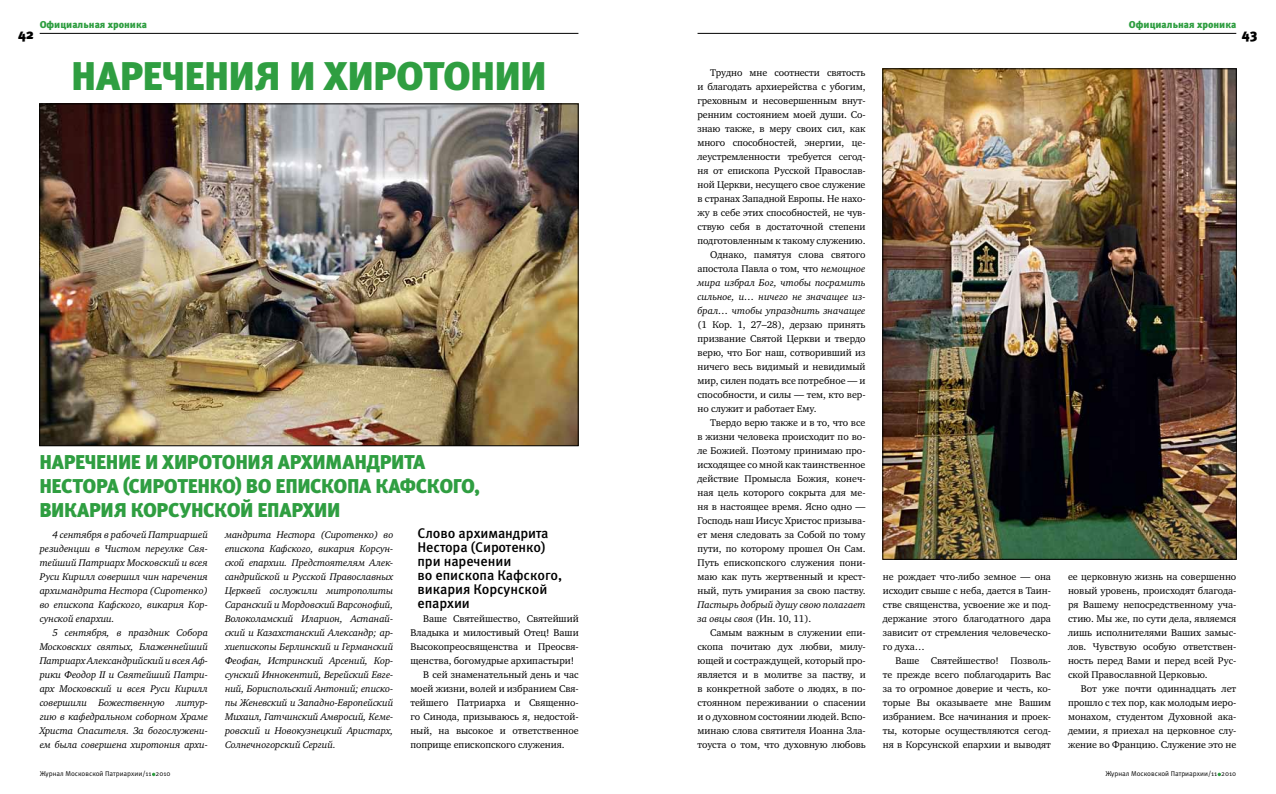
<style>
.page{position:relative;width:1276px;height:794px;background:#fff}
.page>*{position:absolute;margin:0;border:0;box-sizing:border-box;transform-origin:0 0}
.t1{font:900 40px "Meta Pro";letter-spacing:.09em;color:#2f9e41}
.t2{font:900 20px "Meta Pro";letter-spacing:.065em;color:#2f9e41}
.t3{font:500 14px/14px "Meta Pro";letter-spacing:-.005em;color:#000}
.t4{font:900 14px "Meta Pro";color:#000}
.t5{font:10px/14px "Charter ITC";letter-spacing:-.005em;color:#000;text-align:justify}
.t6{font:italic 10px/14px "Charter ITC";letter-spacing:-.01em;color:#000;text-align:justify}
.t7{font:900 10px "Meta Pro";color:#2f9e41}
.t8{font:7px "Meta Pro";color:#000}
.s1{font-style:italic}
.s2{font-style:normal}
</style>
<div class="page">
<hr style="left:40px;top:33px;width:538px;height:1px;background:#000">
<hr style="left:697px;top:33px;width:539px;height:1px;background:#000">
<svg style="left:1217px;top:772px;width:4px;height:4px"></svg>
<img style="left:41px;top:106px;width:535px;height:338px">
<img style="left:884px;top:71px;width:350px;height:486px">
<p class="t7" style="left:40px;top:18px;width:109px">Официальная хроника</p>
<h3 class="t4" style="left:18px;top:25px;width:17px">42</h3>
<h1 class="t1" style="left:71px;top:51px;width:302px">Наречения и хиро</h1>
<h1 class="t1" style="left:423px;top:51px;width:96px">тонии</h1>
<h2 class="t2" style="left:39px;top:449px;width:148px">Наречение и хиро</h2>
<h2 class="t2" style="left:212px;top:449px;width:116px">тония архима</h2>
<h2 class="t2" style="left:354px;top:449px;width:71px">ндрита</h2>
<h2 class="t2" style="left:39px;top:473px;width:57px">Нестора</h2>
<h2 class="t2" style="left:123px;top:473px;width:19px">(Сиро</h2>
<h2 class="t2" style="left:177px;top:473px;width:157px">тенко) во епископа</h2>
<h2 class="t2" style="left:375px;top:473px;width:65px">Кафского</h2>
<h2 class="t2" style="left:474px;top:473px;width:8px">,</h2>
<h2 class="t2" style="left:39px;top:497px;width:13px">викари</h2>
<h2 class="t2" style="left:113px;top:497px;width:214px">я Корсунско й епархии</h2>
<p class="t6" style="left:40px;top:527px;width:170px;text-indent:13px">4 сентября в рабочей Патриаршей резиденции в Чистом переулке Свя&shy;тейший Патриарх Московский и всея Руси Кирилл совершил чин наречения архимандрита Нестора (Сиротенко) во епископа Кафского, викария Кор&shy;сунской епархии.</p>
<p class="t6" style="left:40px;top:625px;width:170px;text-indent:13px">5 сентября, в праздник Собора Московских святых, Блаженнейший Патриарх Александрийский и всея Аф&shy;рики Феодор II и Святейший Патри&shy;арх Московский и всея Руси Кирилл совершили Божественную литур&shy;гию в кафедральном соборном Храме Христа Спасителя. За богослужени&shy;ем была совершена хиротония архи-</p>
<p class="t8" style="left:40px;top:769px;width:132px">Журнал Московской Патриархии/11 2010</p>
<p class="t6" style="left:225px;top:527px;width:170px">мандрита Нестора (Сиротенко) во епископа Кафского, викария Корсун&shy;ской епархии. Предстоятелям Алек&shy;сандрийской и Русской Православных Церквей сослужили митрополиты Саранский и Мордовский Варсонофий, Волоколамский Иларион, Астанай&shy;ский и Казахстанский Александр; ар&shy;хиепископы Берлинский и Германский Феофан, Истринский Арсений, Кор&shy;сунский Иннокентий, Верейский Евге&shy;ний, Бориспольский Антоний; еписко&shy;пы Женевский и Западно-Европейский Михаил, Гатчинский Амвросий, Кеме&shy;ровский и Новокузнецкий Аристарх, Солнечногорский Сергий.</p>
<h3 class="t3" style="left:417px;top:526px;width:146px">Слово архимандрита<br>Нестора (Сиротенко) при наречении<br>во епископа Кафского, викария Корсунской епархии</h3>
<p class="t5" style="left:423px;top:611px;width:157px">Ваше Святейшество, Святейший</p>
<p class="t5" style="left:410px;top:625px;width:170px">Владыка и милостивый Отец! Ваши</p>
<p class="t5" style="left:410px;top:639px;width:170px">Высокопреосвященства и Преосвя-</p>
<p class="t5" style="left:410px;top:653px;width:165px">щенства, богомудрые архипастыри!</p>
<p class="t5" style="left:423px;top:667px;width:157px">В сей знаменательный день и час</p>
<p class="t5" style="left:410px;top:681px;width:170px">моей жизни, волей и избранием Свя-</p>
<p class="t5" style="left:410px;top:695px;width:170px">тейшего Патриарха и Священно-</p>
<p class="t5" style="left:410px;top:709px;width:170px">го Синода, призываюсь я, недостой-</p>
<p class="t5" style="left:410px;top:723px;width:170px">ный, на высокое и ответственное</p>
<p class="t5" style="left:410px;top:737px;width:156px">поприще епископского служения.</p>
<p class="t5" style="left:697px;top:65px;width:169px;text-align:right">Трудно мне соотнести святость<br>и благодать архиерейства с убогим, греховным и несовершенным внут&shy;ренним состоянием моей души. Со&shy;знаю также, в меру своих сил, как много способностей, энергии, це&shy;леустремленности требуется сегод&shy;ня от епископа Русской Православ&shy;ной Церкви, несущего свое служение в странах Западной Европы. Не нахо&shy;жу в себе этих способностей, не чув&shy;ствую себя в достаточной степени подготовленным к такому служению.<br>Однако, памятуя слова святого апостола Павла о том, что <span class="s1">немощное мира избрал Бог, чтобы посрамить сильное, и… ничего не значащее из&shy;брал… чтобы упразднить значащее</span></p>
<p class="t5" style="left:697px;top:317px;width:169px">(1 Кор. 1, 27–28), дерзаю принять призвание Святой Церкви и твердо верю, что Бог наш, сотворивший из ничего весь видимый и невидимый мир, силен подать все потребное — и способности, и силы — тем, кто вер&shy;но служит и работает Ему.</p>
<p class="t5" style="left:697px;top:415px;width:170px;text-indent:13px">Твердо верю также и в то, что все в жизни человека происходит по во&shy;ле Божией. Поэтому принимаю про&shy;исходящее со мной как таинственное действие Промысла Божия, конеч&shy;ная цель которого сокрыта для ме&shy;ня в настоящее время. Ясно одно — Господь наш Иисус Христос призыва&shy;ет меня следовать за Собой по тому пути, по которому прошел Он Сам.<br>Путь епископского служения пони&shy;маю как путь жертвенный и крест&shy;ный, путь умирания за свою паству.</p>
<p class="t6" style="left:697px;top:597px;width:170px">Пастырь добрый душу свою полагает за овцы своя <span class="s2">(Ин. 10, 11).</span></p>
<p class="t5" style="left:697px;top:625px;width:170px;text-indent:13px">Самым важным в служении епи&shy;скопа почитаю дух любви, милу&shy;ющей и состраждущей, который про&shy;является и в молитве за паству, и в конкретной заботе о людях, в по&shy;стоянном переживании о спасении и о духовном состоянии людей. Вспо&shy;минаю слова святителя Иоанна Зла&shy;тоуста о том, что духовную любовь</p>
<p class="t7" style="left:1129px;top:18px;width:109px">Официальная хроника</p>
<h3 class="t4" style="left:1242px;top:25px;width:17px">43</h3>
<p class="t5" style="left:883px;top:569px;width:170px">не рождает что-либо земное — она исходит свыше с неба, дается в Таин&shy;стве священства, усвоение же и под&shy;держание этого благодатного дара зависит от стремления человеческо&shy;го духа…</p>
<p class="t5" style="left:883px;top:653px;width:170px;text-indent:13px">Ваше Святейшество! Позволь&shy;те прежде всего поблагодарить Вас за то огромное доверие и честь, ко&shy;торые Вы оказываете мне Вашим избранием. Все начинания и проек&shy;ты, которые осуществляются сегод&shy;ня в Корсунской епархии и выводят</p>
<p class="t5" style="left:1068px;top:569px;width:170px">ее церковную жизнь на совершенно новый уровень, происходят благода&shy;ря Вашему непосредственному уча&shy;стию. Мы же, по сути дела, являемся лишь исполнителями Ваших замыс&shy;лов. Чувствую особую ответствен&shy;ность перед Вами и перед всей Рус&shy;ской Православной Церковью.</p>
<p class="t5" style="left:1068px;top:681px;width:170px;text-indent:13px">Вот уже почти одиннадцать лет прошло с тех пор, как молодым иеро&shy;монахом, студентом Духовной ака&shy;демии, я приехал на церковное слу&shy;жение во Францию. Служение это не</p>
<p class="t8" style="left:1105px;top:769px;width:132px">Журнал Московской Патриархии/11 2010</p>
</div>
